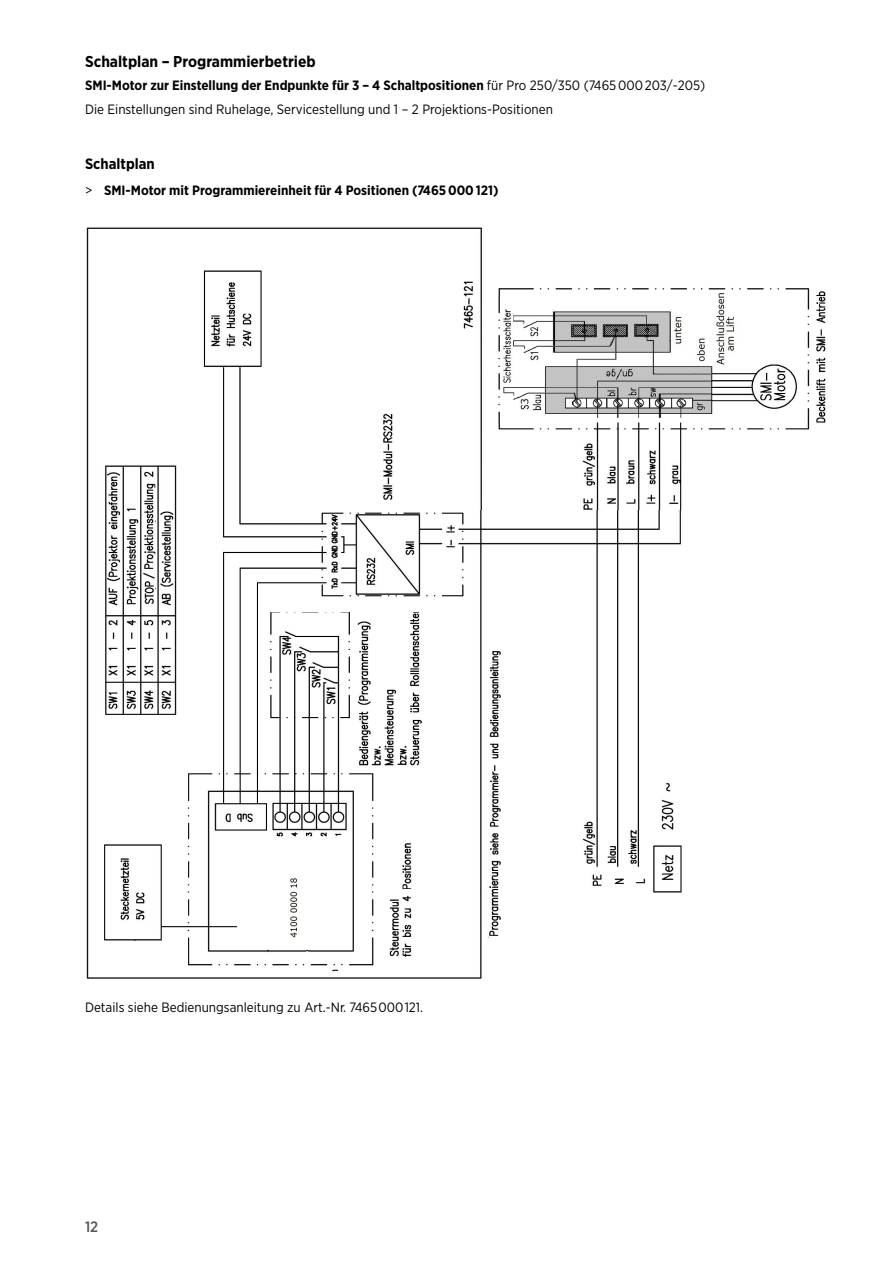
<style>
.page{position:relative;width:893px;height:1263px;background:#fff}
.page>*{position:absolute;margin:0;border:0;box-sizing:border-box;transform-origin:0 0}
.t1{font:700 15.75px "Gotham Narrow";color:#000}
.t2{font:700 15px "Gotham Narrow";color:#000}
.t3{font:500 15px "Gotham Narrow";color:#565656}
.t4{font:13.5px/23.5px "Gotham Narrow";color:#000}
.t5{font:700 13.5px "Gotham Narrow";color:#000}
.s1{font-weight:700}
.s2{font-weight:400}
</style>
<div class="page">
<img style="left:86px;top:227px;width:740px;height:752px">
<p class="t1" style="left:85px;top:51px;width:232px">Schaltplan – Programmierbetrieb</p>
<p class="t4" style="left:85px;top:73px;width:622px"><span class="s1">SMI-Motor zur Einstellung der Endpunkte für 3 – 4 Schaltpositionen</span> für Pro 250/350 (7465 000 203/-205)<br>Die Einstellungen sind Ruhelage, Servicestellung und 1 – 2 Projektions-Positionen</p>
<p class="t2" style="left:85px;top:154px;width:71px">Schaltplan</p>
<p class="t5" style="left:85px;top:182px;width:415px"><span class="s2">&gt;</span> SMI-Motor mit Programmiereinheit für 4 Positionen (7465 000 121)</p>
<p class="t4" style="left:85px;top:995px;width:340px">Details siehe Bedienungsanleitung zu Art.-Nr. 7465000121.</p>
<p class="t3" style="left:85px;top:1218px;width:15px">12</p>
</div>
